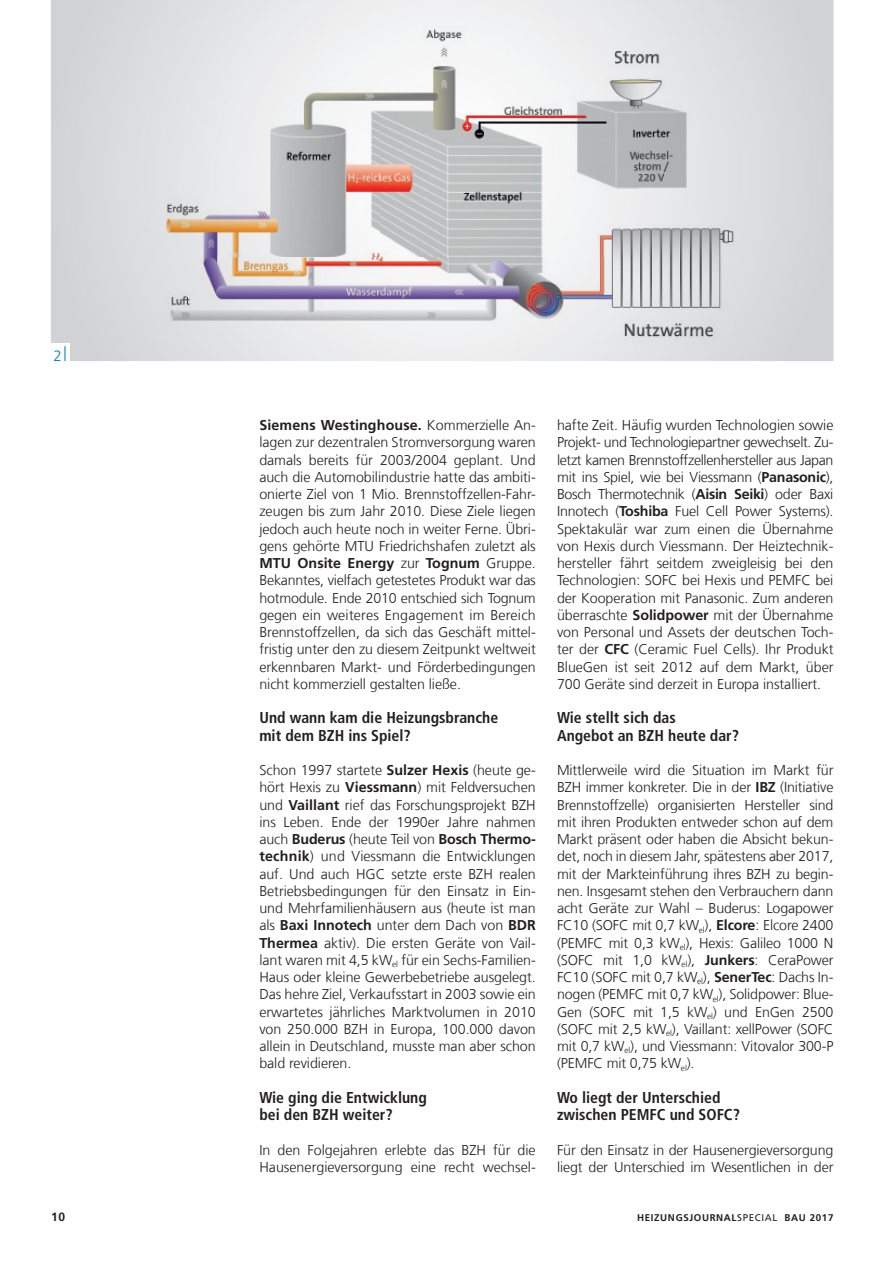
<style>
.page{position:relative;width:893px;height:1263px;background:#fff}
.page>*{position:absolute;margin:0;border:0;box-sizing:border-box;transform-origin:0 0}
.t1{font:700 condensed 15.75px/17.2px "Frutiger LT Com";color:#231f20}
.t2{font:300 15px "Frutiger LT Com";color:#007ec5}
.t3{font:300 14.25px/17.2px "Frutiger LT Com";letter-spacing:-.005em;color:#231f20;text-align:justify}
.t4{font:700 12px "Frutiger LT Com";color:#231f20}
.t5{font:700 9.75px "Frutiger LT Com";letter-spacing:.065em;color:#231f20}
.s1{font-size:21px}
.s2{font-weight:700}
.s3{font-weight:400}
</style>
<div class="page">
<svg style="left:51px;top:0;width:783px;height:361px"></svg>
<div style="left:51px;top:343px;width:18px;height:18px;background:#fff"></div>
<p class="t2" style="left:53px;top:347px;width:15px">2 <span class="s1">I</span></p>
<p class="t3" style="left:259px;top:417px;width:278px"><span class="s2">siemens Westinghouse.</span> Kommerzielle An&shy;lagen zur dezentralen Stromversorgung waren damals bereits für 2003/2004 geplant. Und auch die Automobilindustrie hatte das ambiti&shy;onierte Ziel von 1 Mio. Brennstoffzellen-Fahr&shy;zeugen bis zum Jahr 2010. Diese Ziele liegen jedoch auch heute noch in weiter Ferne. Übri&shy;gens gehörte MTU Friedrichshafen zuletzt als <span class="s2">MTu onsite energy</span> zur <span class="s2">Tognum</span> Gruppe.<br>Bekanntes, vielfach getestetes Produkt war das hotmodule. Ende 2010 entschied sich Tognum gegen ein weiteres Engagement im Bereich Brennstoffzellen, da sich das Geschäft mittel&shy;fristig unter den zu diesem Zeitpunkt weltweit erkennbaren Markt- und Förderbedingungen nicht kommerziell gestalten ließe.</p>
<p class="t1" style="left:259px;top:709px;width:240px">Und wann kam die Heizungsbranche mit dem BZH ins Spiel?</p>
<p class="t3" style="left:259px;top:762px;width:278px">Schon 1997 startete <span class="s2">sulzer Hexis</span> (heute ge&shy;hört Hexis zu <span class="s2">Viessmann</span>) mit Feldversuchen und <span class="s2">Vaillant</span> rief das Forschungsprojekt BZH ins Leben. Ende der 1990er Jahre nahmen auch <span class="s2">Buderus</span> (heute Teil von <span class="s2">Bosch Thermo&shy;technik</span>) und Viessmann die Entwicklungen auf. Und auch HGC setzte erste BZH realen Betriebsbedingungen für den Einsatz in Ein&shy;und Mehrfamilienhäusern aus (heute ist man als <span class="s2">Baxi innotech</span> unter dem Dach von <span class="s2">BDR Thermea</span> aktiv). Die ersten Geräte von Vail&shy;lant waren mit 4,5 kW<sub>el</sub> für ein Sechs-Familien-Haus oder kleine Gewerbebetriebe ausgelegt.<br>Das hehre Ziel, Verkaufsstart in 2003 sowie ein erwartetes jährliches Marktvolumen in 2010 von 250.000 BZH in Europa, 100.000 davon allein in Deutschland, musste man aber schon bald revidieren.</p>
<p class="t1" style="left:259px;top:1089px;width:169px">Wie ging die Entwicklung bei den BZH weiter?</p>
<p class="t3" style="left:259px;top:1141px;width:278px">In den Folgejahren erlebte das BZH für die<br>Hausenergieversorgung eine recht wechsel-</p>
<p class="t3" style="left:557px;top:417px;width:278px">hafte Zeit. Häufig wurden Technologien sowie Projekt- und Technologiepartner gewechselt. Zu&shy;letzt kamen Brennstoffzellenhersteller aus Japan mit ins Spiel, wie bei Viessmann (<span class="s2">Panasonic</span>), Bosch Thermotechnik (<span class="s2">aisin seiki</span>) oder Baxi Innotech (<span class="s2">Toshiba</span> Fuel Cell Power Systems).<br>Spektakulär war zum einen die Übernahme von Hexis durch Viessmann. Der Heiztechnik&shy;hersteller fährt seitdem zweigleisig bei den Technologien: SOFC bei Hexis und PEMFC bei der Kooperation mit Panasonic. Zum anderen überraschte <span class="s2">solidpower</span> mit der Übernahme von Personal und Assets der deutschen Toch&shy;ter der <span class="s2">CFC</span> (Ceramic Fuel Cells). Ihr Produkt BlueGen ist seit 2012 auf dem Markt, über 700 Geräte sind derzeit in Europa installiert.</p>
<p class="t1" style="left:557px;top:709px;width:184px">Wie stellt sich das<br>Angebot an BZH heute dar?</p>
<p class="t3" style="left:557px;top:762px;width:278px">Mittlerweile wird die Situation im Markt für BZH immer konkreter. Die in der <span class="s2">iBz</span> (Initiative Brennstoffzelle) organisierten Hersteller sind mit ihren Produkten entweder schon auf dem Markt präsent oder haben die Absicht bekun&shy;det, noch in diesem Jahr, spätestens aber 2017, mit der Markteinführung ihres BZH zu begin&shy;nen. Insgesamt stehen den Verbrauchern dann acht Geräte zur Wahl – Buderus: Logapower FC10 (SOFC mit 0,7 kW<sub>el</sub>), <span class="s2">Elcore</span>: Elcore 2400 (PEMFC mit 0,3 kW<sub>el</sub>), Hexis: Galileo 1000 N (SOFC mit 1,0 kW<sub>el</sub>), <span class="s2">junkers</span>: CeraPower FC10 (SOFC mit 0,7 kW<sub>el</sub>), <span class="s2">senerTec</span>: Dachs In&shy;nogen (PEMFC mit 0,7 kW<sub>el</sub>), Solidpower: Blue-Gen (SOFC mit 1,5 kW<sub>el</sub>) und EnGen 2500 (SOFC mit 2,5 kW<sub>el</sub>), Vaillant: xellPower (SOFC mit 0,7 kW<sub>el</sub>), und Viessmann: Vitovalor 300-P (PEMFC mit 0,75 kW<sub>el</sub>).</p>
<p class="t1" style="left:557px;top:1089px;width:184px">Wo liegt der Unterschied zwischen PEMFC und SOFC?</p>
<p class="t3" style="left:557px;top:1141px;width:278px">Für den Einsatz in der Hausenergiever sorgung liegt der Unterschied im Wesentlichen in der</p>
<p class="t4" style="left:51px;top:1210px;width:16px">10</p>
<p class="t5" style="left:637px;top:1212px;width:198px">Heizungsjournal<span class="s3">SPECIAL</span> Bau 2017</p>
</div>
